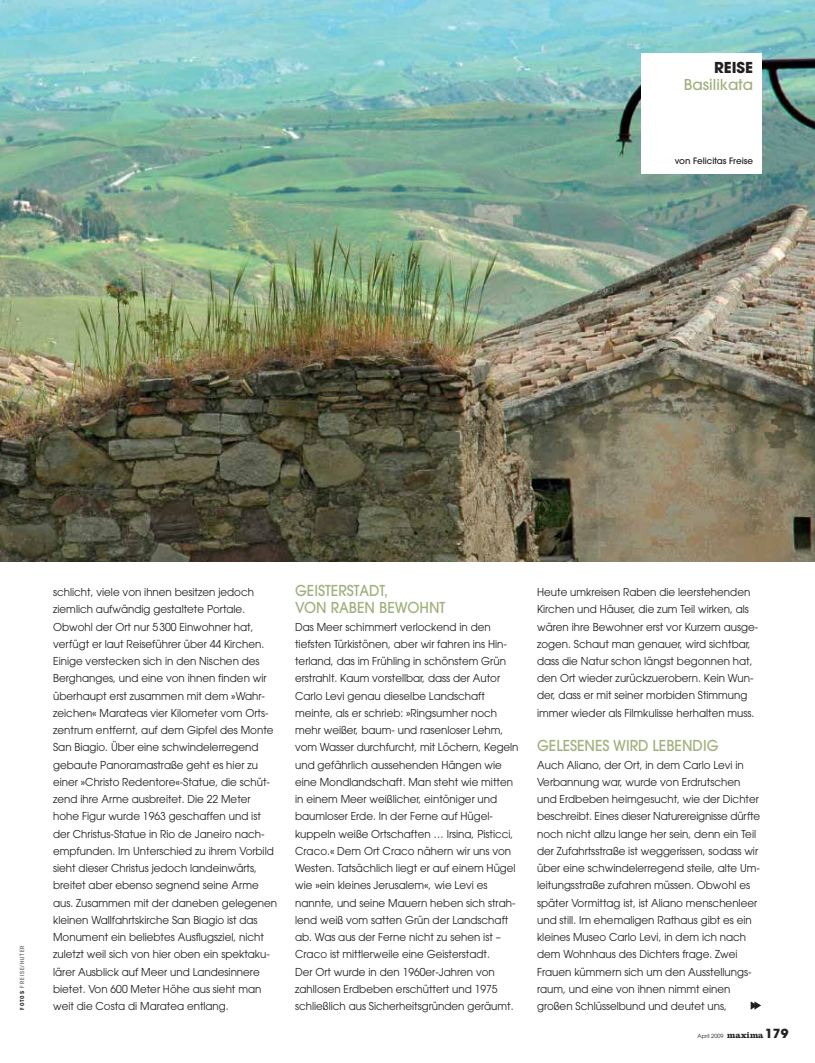
<style>
.page{position:relative;width:815px;height:1063px;background:#fff}
.page>*{position:absolute;margin:0;border:0;box-sizing:border-box;transform-origin:0 0}
.t1{font:500 15px/17.2px "Avant Garde";color:#a2b17f;scale:.95 1}
.t2{font:500 15px "Avant Garde";color:#a2b17f}
.t3{font:700 15px "Avant Garde";color:#231f20}
.t4{font:10.88px/17.2px "Avant Garde";color:#231f20;scale:.95 1}
.t5{font:500 8.75px "Avant Garde";color:#231f20}
.t6{font:5.62px "Avant Garde";color:#231f20}
.t7{font:condensed 5.62px "Avant Garde";letter-spacing:.165em;color:#231f20}
.s1{font-weight:700}
.s2{font-family:"Clarendon LT Std";font-weight:700;font-size:8.75px}
.s3{font-weight:700;font-size:12.5px}
</style>
<div class="page">
<img style="left:0;top:0;width:815px;height:562px">
<div style="left:641px;top:53px;width:121px;height:121px;background:#fff"></div>
<svg style="left:751px;top:1001px;width:10px;height:9px"></svg>
<h1 class="t3" style="left:714px;top:62px;width:41px">REISE</h1>
<h1 class="t2" style="left:684px;top:79px;width:71px">Basilikata</h1>
<p class="t5" style="left:675px;top:158px;width:80px">von Felicitas Freise</p>
<p class="t7" style="left:20px;top:1010px;width:66px;rotate:-90deg"><span class="s1">FOTOS</span> FREISE/HUTER</p>
<p class="t4" style="left:53px;top:584px;width:237px">schlicht, viele von ihnen besitzen jedoch ziemlich aufwändig gestaltete Portale.<br>Obwohl der Ort nur 5 300 Einwohner hat, verfügt er laut Reiseführer über 44 Kirchen.<br>Einige verstecken sich in den Nischen des Berghanges, und eine von ihnen finden wir überhaupt erst zusammen mit dem »Wahr&shy;zeichen« Marateas vier Kilometer vom Orts&shy;zentrum entfernt, auf dem Gipfel des Monte San Biagio. Über eine schwindelerregend gebaute Panoramastraße geht es hier zu einer »Christo Redentore«-Statue, die schüt&shy;zend ihre Arme ausbreitet. Die 22 Meter hohe Figur wurde 1963 geschaffen und ist der Christus-Statue in Rio de Janeiro nach&shy;empfunden. Im Unterschied zu ihrem Vorbild sieht dieser Christus jedoch landeinwärts, breitet aber ebenso segnend seine Arme aus. Zusammen mit der daneben gelegenen kleinen Wallfahrtskirche San Biagio ist das Monument ein beliebtes Ausflugsziel, nicht zuletzt weil sich von hier oben ein spektaku&shy;lärer Ausblick auf Meer und Landesinnere bietet. Von 600 Meter Höhe aus sieht man weit die Costa di Maratea entlang.</p>
<h1 class="t1" style="left:295px;top:583px;width:160px">GEISTERSTADT,<br>VON RABEN BEWOHNT</h1>
<p class="t4" style="left:295px;top:619px;width:237px">Das Meer schimmert verlockend in den tiefsten Türkistönen, aber wir fahren ins Hin&shy;terland, das im Frühling in schönstem Grün erstrahlt. Kaum vorstellbar, dass der Autor Carlo Levi genau dieselbe Landschaft meinte, als er schrieb: »Ringsumher noch mehr weißer, baum- und rasenloser Lehm, vom Wasser durchfurcht, mit Löchern, Kegeln und gefährlich aussehenden Hängen wie eine Mondlandschaft. Man steht wie mitten in einem Meer weißlicher, eintöniger und baumloser Erde. In der Ferne auf Hügel&shy;kuppeln weiße Ortschaften … Irsina, Pisticci, Craco.« Dem Ort Craco nähern wir uns von Westen. Tatsächlich liegt er auf einem Hügel wie »ein kleines Jerusalem«, wie Levi es nannte, und seine Mauern heben sich strah&shy;lend weiß vom satten Grün der Landschaft ab. Was aus der Ferne nicht zu sehen ist – Craco ist mittlerweile eine Geisterstadt.<br>Der Ort wurde in den 1960er-Jahren von zahllosen Erdbeben erschüttert und 1975 schließlich aus Sicherheitsgründen geräumt.</p>
<p class="t4" style="left:537px;top:584px;width:234px">Heute umkreisen Raben die leerstehenden Kirchen und Häuser, die zum Teil wirken, als wären ihre Bewohner erst vor Kurzem ausge&shy;zogen. Schaut man genauer, wird sichtbar, dass die Natur schon längst begonnen hat, den Ort wieder zurückzuerobern. Kein Wun&shy;der, dass er mit seiner morbiden Stimmung immer wieder als Filmkulisse herhalten muss.</p>
<h1 class="t1" style="left:537px;top:739px;width:192px">GELESENES WIRD LEBENDIG</h1>
<p class="t4" style="left:537px;top:757px;width:236px">Auch Aliano, der Ort, in dem Carlo Levi in Verbannung war, wurde von Erdrutschen und Erdbeben heimgesucht, wie der Dichter beschreibt. Eines dieser Naturereignisse dürfte noch nicht allzu lange her sein, denn ein Teil der Zufahrtsstraße ist weggerissen, sodass wir über eine schwindelerregend steile, alte Um&shy;leitungsstraße zufahren müssen. Obwohl es später Vormittag ist, ist Aliano menschenleer und still. Im ehemaligen Rathaus gibt es ein kleines Museo Carlo Levi, in dem ich nach dem Wohnhaus des Dichters frage. Zwei Frauen kümmern sich um den Ausstellungs&shy;raum, und eine von ihnen nimmt einen großen Schlüsselbund und deutet uns,</p>
<p class="t6" style="left:698px;top:1033px;width:92px">April 2009 <span class="s2">maxima</span> <span class="s3">179</span></p>
</div>
